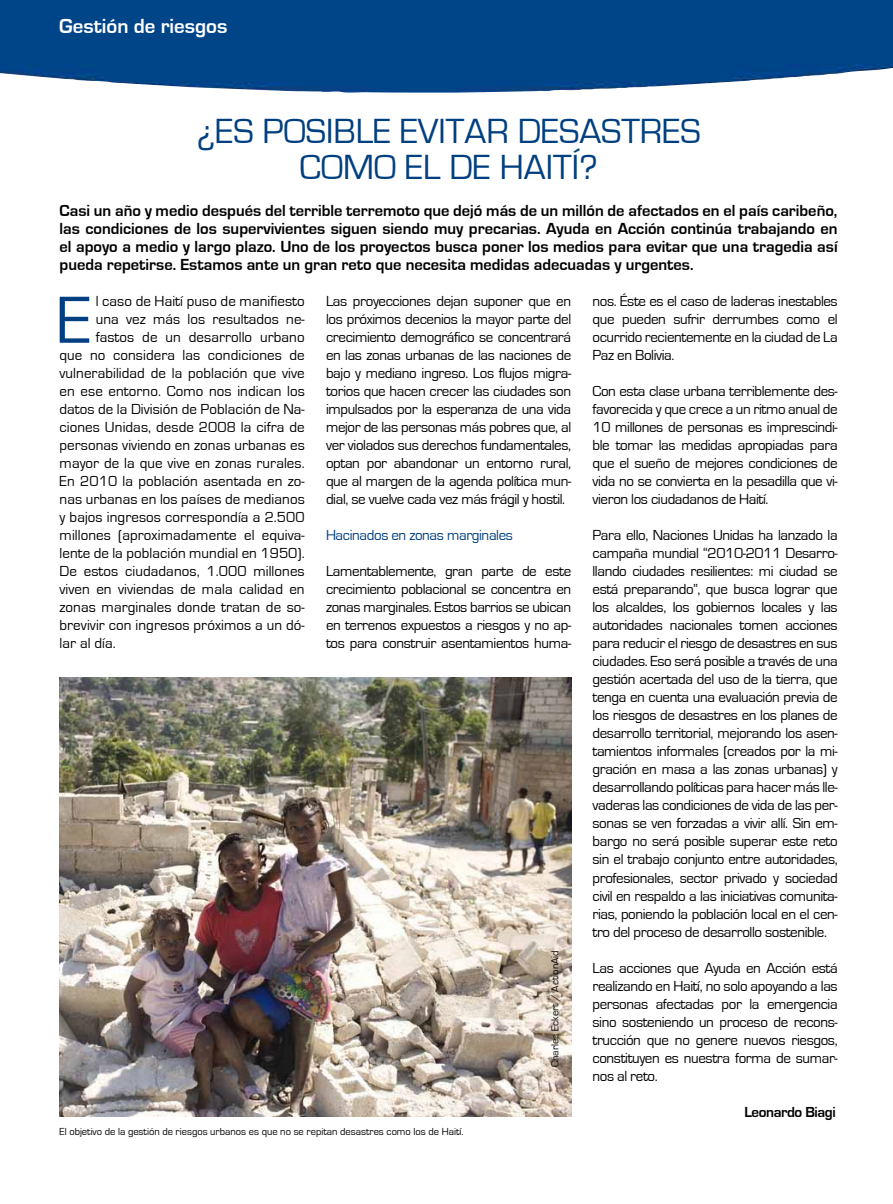
<style>
.page{position:relative;width:893px;height:1204px;background:#fff}
.page>*{position:absolute;margin:0;border:0;box-sizing:border-box;transform-origin:0 0}
.t1{font:69px "Eurostile";color:#003f80}
.t2{font:36px/36px "Eurostile";color:#003f80;text-align:center}
.t3{font:700 21px "Eurostile";color:#fff}
.t4{font:700 16.5px/18px "Eurostile";color:#000;text-align:justify}
.t5{font:15px/18px "Eurostile";letter-spacing:.005em;color:#000;text-align:justify}
.t6{font:15px "Eurostile";letter-spacing:-.025em;color:#003f80}
.t7{font:700 15px "Eurostile";letter-spacing:-.025em;color:#000}
.t8{font:10.5px "Eurostile";color:#000}
</style>
<div class="page">
<img style="left:0;top:0;width:893px;height:93px">
<img style="left:60px;top:677px;width:511px;height:439px">
<h3 class="t3" style="left:59px;top:15px;width:170px">Gestión de riesgos</h3>
<h2 class="t2" style="left:197px;top:114px;width:505px">¿ES POSIBLE EVITAR DESASTRES<br>COMO EL DE HAITÍ?</h2>
<p class="t4" style="left:60px;top:202px;width:780px">Casi un año y medio después del terrible terremoto que dejó más de un millón de afectados en el país caribeño, las condiciones de los supervivientes siguen siendo muy precarias. Ayuda en Acción continúa trabajando en el apoyo a medio y largo plazo. Uno de los proyectos busca poner los medios para evitar que una tragedia así pueda repetirse. Estamos ante un gran reto que necesita medidas adecuadas y urgentes.</p>
<p class="t5" style="left:96px;top:292px;width:211px">l caso de Haití puso de manifiesto</p>
<p class="t5" style="left:96px;top:310px;width:211px">una vez más los resultados ne-</p>
<p class="t5" style="left:96px;top:328px;width:211px">fastos de un desarrollo urbano</p>
<p class="t5" style="left:60px;top:346px;width:247px">que no considera las condiciones de</p>
<p class="t5" style="left:60px;top:364px;width:247px">vulnerabilidad de la población que vive</p>
<p class="t5" style="left:60px;top:382px;width:247px">en ese entorno. Como nos indican los</p>
<p class="t5" style="left:60px;top:400px;width:247px">datos de la División de Población de Na-</p>
<p class="t5" style="left:60px;top:418px;width:247px">ciones Unidas, desde 2008 la cifra de</p>
<p class="t5" style="left:60px;top:436px;width:247px">personas viviendo en zonas urbanas es</p>
<p class="t5" style="left:60px;top:454px;width:247px">mayor de la que vive en zonas rurales.</p>
<p class="t5" style="left:60px;top:472px;width:247px">En 2010 la población asentada en zo-</p>
<p class="t5" style="left:60px;top:490px;width:247px">nas urbanas en los países de medianos</p>
<p class="t5" style="left:60px;top:508px;width:247px">y bajos ingresos correspondía a 2.500</p>
<p class="t5" style="left:60px;top:526px;width:247px">millones (aproximadamente el equiva-</p>
<p class="t5" style="left:60px;top:544px;width:247px">lente de la población mundial en 1950).</p>
<p class="t5" style="left:60px;top:562px;width:247px">De estos ciudadanos, 1.000 millones</p>
<p class="t5" style="left:60px;top:580px;width:247px">viven en viviendas de mala calidad en</p>
<p class="t5" style="left:60px;top:598px;width:247px">zonas marginales donde tratan de so-</p>
<p class="t5" style="left:60px;top:616px;width:247px">brevivir con ingresos próximos a un dó-</p>
<p class="t5" style="left:60px;top:634px;width:58px">lar al día.</p>
<h1 class="t1" style="left:57px;top:283px;width:36px">E</h1>
<p class="t5" style="left:326px;top:292px;width:247px">Las proyecciones dejan suponer que en los próximos decenios la mayor parte del crecimiento demográfico se concentrará en las zonas urbanas de las naciones de bajo y mediano ingreso. Los flujos migra&shy;torios que hacen crecer las ciudades son impulsados por la esperanza de una vida mejor de las personas más pobres que, al ver violados sus derechos fundamentales, optan por abandonar un entorno rural, que al margen de la agenda política mun&shy;dial, se vuelve cada vez más frágil y hostil.</p>
<p class="t6" style="left:326px;top:527px;width:188px">Hacinados en zonas marginales</p>
<p class="t5" style="left:326px;top:562px;width:247px">Lamentablemente, gran parte de este crecimiento poblacional se concentra en zonas marginales. Estos barrios se ubican en terrenos expuestos a riesgos y no ap&shy;tos para construir asentamientos huma-</p>
<p class="t8" style="left:549px;top:1067px;width:119px;rotate:-90deg">Charles Eckert / ActionAid</p>
<p class="t8" style="left:60px;top:1125px;width:405px">El objetivo de la gestión de riesgos urbanos es que no se repitan desastres como los de Haití.</p>
<p class="t5" style="left:592px;top:292px;width:247px">nos. Éste es el caso de laderas inestables que pueden sufrir derrumbes como el ocurrido recientemente en la ciudad de La Paz en Bolivia.</p>
<p class="t5" style="left:592px;top:382px;width:247px">Con esta clase urbana terriblemente des&shy;favorecida y que crece a un ritmo anual de 10 millones de personas es imprescindi&shy;ble tomar las medidas apropiadas para que el sueño de mejores condiciones de vida no se convierta en la pesadilla que vi&shy;vieron los ciudadanos de Haití.</p>
<p class="t5" style="left:592px;top:526px;width:247px">Para ello, Naciones Unidas ha lanzado la campaña mundial “2010-2011 Desarro&shy;llando ciudades resilientes: mi ciudad se está preparando”, que busca lograr que los alcaldes, los gobiernos locales y las autoridades nacionales tomen acciones para reducir el riesgo de desastres en sus ciudades. Eso será posible a través de una gestión acertada del uso de la tierra, que tenga en cuenta una evaluación previa de los riesgos de desastres en los planes de desarrollo territorial, mejorando los asen&shy;tamientos informales (creados por la mi&shy;gración en masa a las zonas urbanas) y desarrollando políticas para hacer más lle&shy;vaderas las condiciones de vida de las per&shy;sonas se ven forzadas a vivir allí. Sin em&shy;bargo no será posible superar este reto sin el trabajo conjunto entre autoridades, profesionales, sector privado y sociedad civil en respaldo a las iniciativas comunita&shy;rias, poniendo la población local en el cen&shy;tro del proceso de desarrollo sostenible.</p>
<p class="t5" style="left:592px;top:958px;width:247px">Las acciones que Ayuda en Acción está realizando en Haití, no solo apoyando a las personas afectadas por la emergencia sino sosteniendo un proceso de recons&shy;trucción que no genere nuevos riesgos, constituyen es nuestra forma de sumar&shy;nos al reto.</p>
<p class="t7" style="left:744px;top:1103px;width:93px">Leonardo Biagi</p>
</div>
